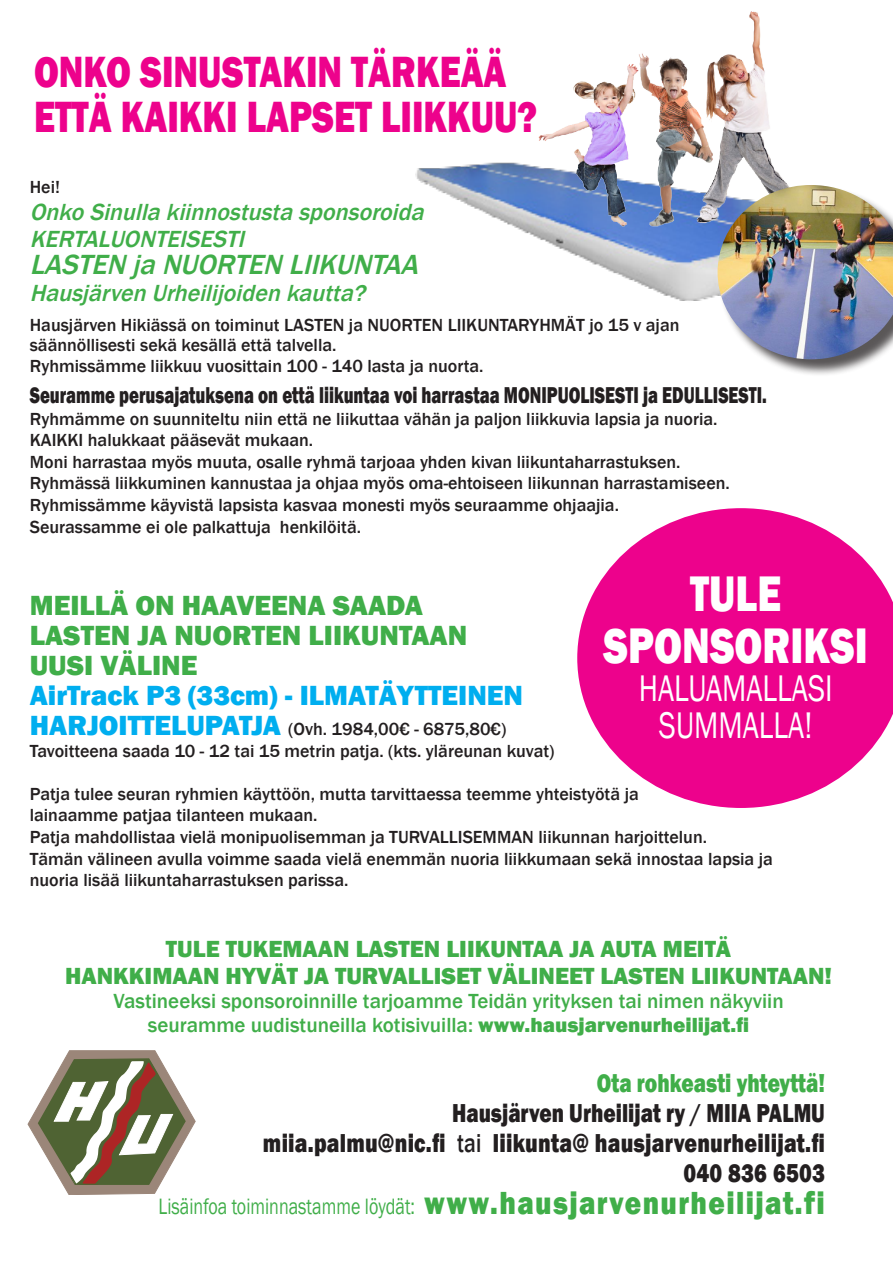
<style>
.page{position:relative;width:893px;height:1263px;background:#fff}
.page>*{position:absolute;margin:0;border:0;box-sizing:border-box;transform-origin:0 0}
.t1{font:800 51.45px "Franklin Gothic";color:#fff;scale:.79 1}
.t2{font:800 45px "Franklin Gothic";color:#ed028c;scale:.8 1}
.t3{font:38.1px "Franklin Gothic";color:#fff;scale:.79 1}
.t4{font:800 28.5px "Franklin Gothic";color:#40ae49}
.t5{font:800 28.5px "Franklin Gothic";color:#00aeef}
.t6{font:italic 500 28.5px "Franklin Gothic";color:#40ae49}
.t7{font:800 26.7px "Franklin Gothic";letter-spacing:.01em;color:#231f20;scale:.81 1}
.t8{font:800 26.7px "Franklin Gothic";letter-spacing:.01em;color:#231f20;scale:.79 1}
.t9{font:800 26.7px "Franklin Gothic";color:#40ae49;scale:.79 1}
.t10{font:800 26.7px "Franklin Gothic";letter-spacing:.01em;color:#231f20;scale:.82 1}
.t11{font:800 24px "Franklin Gothic";color:#40ae49}
.t12{font:italic 500 24px "Franklin Gothic";color:#40ae49}
.t13{font:800 23.55px "Franklin Gothic";color:#231f20;scale:.72 1}
.t14{font:22.8px "Franklin Gothic";color:#40ae49;scale:.79 1}
.t15{font:500 21px "Franklin Gothic";color:#40ae49}
.t16{font:500 18px "Franklin Gothic";color:#231f20}
.s1{font-weight:800;font-size:28.5px;color:#00aeef}
.s2{font-weight:800}
.s3{font-weight:500}
.s4{font-weight:800;font-size:32.85px}
</style>
<div class="page">
<img style="left:415px;top:162px;width:303px;height:139px">
<img style="left:533px;top:11px;width:255px;height:224px">
<div style="left:718px;top:186px;width:175px;height:190px;background:#231f20;opacity:.75"></div>
<img style="left:718px;top:185px;width:175px;height:174px">
<svg style="left:28px;top:1050px;width:168px;height:145px"></svg>
<svg style="left:577px;top:508px;width:316px;height:300px;fill:#ed028c"></svg>
<p class="t2" style="left:34px;top:43px;width:592px">ONKO SINUSTAKIN TÄRKEÄÄ</p>
<p class="t2" style="left:34px;top:88px;width:631px">ETTÄ KAIKKI LAPSET LIIKKUU?</p>
<p class="t16" style="left:30px;top:176px;width:32px">Hei!</p>
<p class="t12" style="left:30px;top:197px;width:402px">OnkoSinullakiinnostustasponsoroida</p>
<p class="t12" style="left:30px;top:224px;width:223px">KERTALUONTEISESTI</p>
<p class="t6" style="left:30px;top:247px;width:398px">LASTEN jaNUORTEN LIIKUNTAA</p>
<p class="t12" style="left:30px;top:278px;width:343px">Hausjärven Urheilijoiden kautta?</p>
<p class="t16" style="left:30px;top:314px;width:651px">Hausjärven Hikiässä on toiminut LASTEN ja NUORTEN LIIKUNTARYHMÄT jo 15 v ajan</p>
<p class="t16" style="left:30px;top:334px;width:308px">säännöllisesti sekä kesällä että talvella.</p>
<p class="t16" style="left:30px;top:355px;width:455px">Ryhmissämme liikkuu vuosittain 100 - 140 lasta ja nuorta.</p>
<p class="t13" style="left:30px;top:380px;width:1025px">Seuramme perusajatuksena on että liikuntaa voi harrastaa MONIPUOLISESTI ja EDULLISESTI.</p>
<p class="t16" style="left:30px;top:407px;width:689px">Ryhmämme on suunniteltu niin että ne liikuttaa vähän ja paljon liikkuvia lapsia ja nuoria.</p>
<p class="t16" style="left:30px;top:429px;width:285px">KAIKKI halukkaat pääsevät mukaan.</p>
<p class="t16" style="left:30px;top:451px;width:652px">Moni harrastaa myös muuta, osalle ryhmä tarjoaa yhden kivan liikuntaharrastuksen.</p>
<p class="t16" style="left:30px;top:472px;width:702px">Ryhmässä liikkuminen kannustaa ja ohjaa myös oma-ehtoiseen liikunnan harrastamiseen.</p>
<p class="t16" style="left:30px;top:494px;width:591px">Ryhmissämme käyvistä lapsista kasvaa monesti myös seuraamme ohjaajia.</p>
<p class="t16" style="left:30px;top:515px;width:333px">Seurassamme ei ole palkattuja henkilöitä.</p>
<p class="t1" style="left:690px;top:560px;width:116px">TULE</p>
<p class="t1" style="left:604px;top:613px;width:336px">SPONSORIKSI</p>
<p class="t3" style="left:639px;top:665px;width:247px">HALUAMALLASI</p>
<p class="t3" style="left:659px;top:702px;width:196px">SUMMALLA!</p>
<p class="t4" style="left:30px;top:587px;width:395px">MEILLÄ ON HAAVEENA SAADA</p>
<p class="t4" style="left:30px;top:617px;width:439px">LASTEN JA NUORTEN LIIKUNTAAN</p>
<p class="t4" style="left:30px;top:647px;width:169px">UUSI VÄLINE</p>
<p class="t5" style="left:30px;top:677px;width:495px">AirTrack P3 (33cm) - ILMATÄYTTEINEN</p>
<p class="t16" style="left:30px;top:718px;width:478px"><span class="s1">HARJOITTELUPATJA</span> (Ovh. 1984,00€ - 6875,80€)</p>
<p class="t16" style="left:30px;top:739px;width:526px">Tavoitteena saada 10 - 12 tai 15 metrin patja. (kts. yläreunan kuvat)</p>
<p class="t16" style="left:30px;top:782px;width:610px">Patja tulee seuran ryhmien käyttöön, mutta tarvittaessa teemme yhteistyötä ja</p>
<p class="t16" style="left:30px;top:804px;width:289px">lainaamme patjaa tilanteen mukaan.</p>
<p class="t16" style="left:30px;top:826px;width:679px">Patja mahdollistaa vielä monipuolisemman ja TURVALLISEMMAN liikunnan harjoittelun.</p>
<p class="t16" style="left:30px;top:847px;width:745px">Tämän välineen avulla voimme saada vielä enemmän nuoria liikkumaan sekä innostaa lapsia ja</p>
<p class="t16" style="left:30px;top:869px;width:320px">nuoria lisää liikuntaharrastuksen parissa.</p>
<p class="t11" style="left:166px;top:934px;width:567px">TULE TUKEMAAN LASTEN LIIKUNTAA JA AUTA MEITÄ</p>
<p class="t11" style="left:65px;top:961px;width:769px">HANKKIMAAN HYVÄT JA TURVALLISET VÄLINEET LASTEN LIIKUNTAAN!</p>
<p class="t15" style="left:114px;top:988px;width:672px">Vastineeksi sponsoroinnille tarjoamme Teidän yrityksen tai nimen näkyviin</p>
<p class="t15" style="left:148px;top:1012px;width:603px">seuramme uudistuneilla kotisivuilla: <span class="s2">www.hausjarvenurheilijat.fi</span></p>
<p class="t9" style="left:597px;top:1066px;width:290px">Ota rohkeasti yhteyttä!</p>
<p class="t8" style="left:452px;top:1096px;width:473px">Hausjärven Urheilijat ry / MIIA PALMU</p>
<p class="t7" style="left:263px;top:1126px;width:695px">miia.palmu@nic.fi <span class="s3">tai</span> liikunta@ hausjarvenurheilijat.fi</p>
<p class="t10" style="left:683px;top:1156px;width:174px">040 836 6503</p>
<p class="t14" style="left:159px;top:1192px;width:845px">Lisäinfoa toiminnastamme löydät: <span class="s4">www.hausjarvenurheilijat.fi</span></p>
</div>
